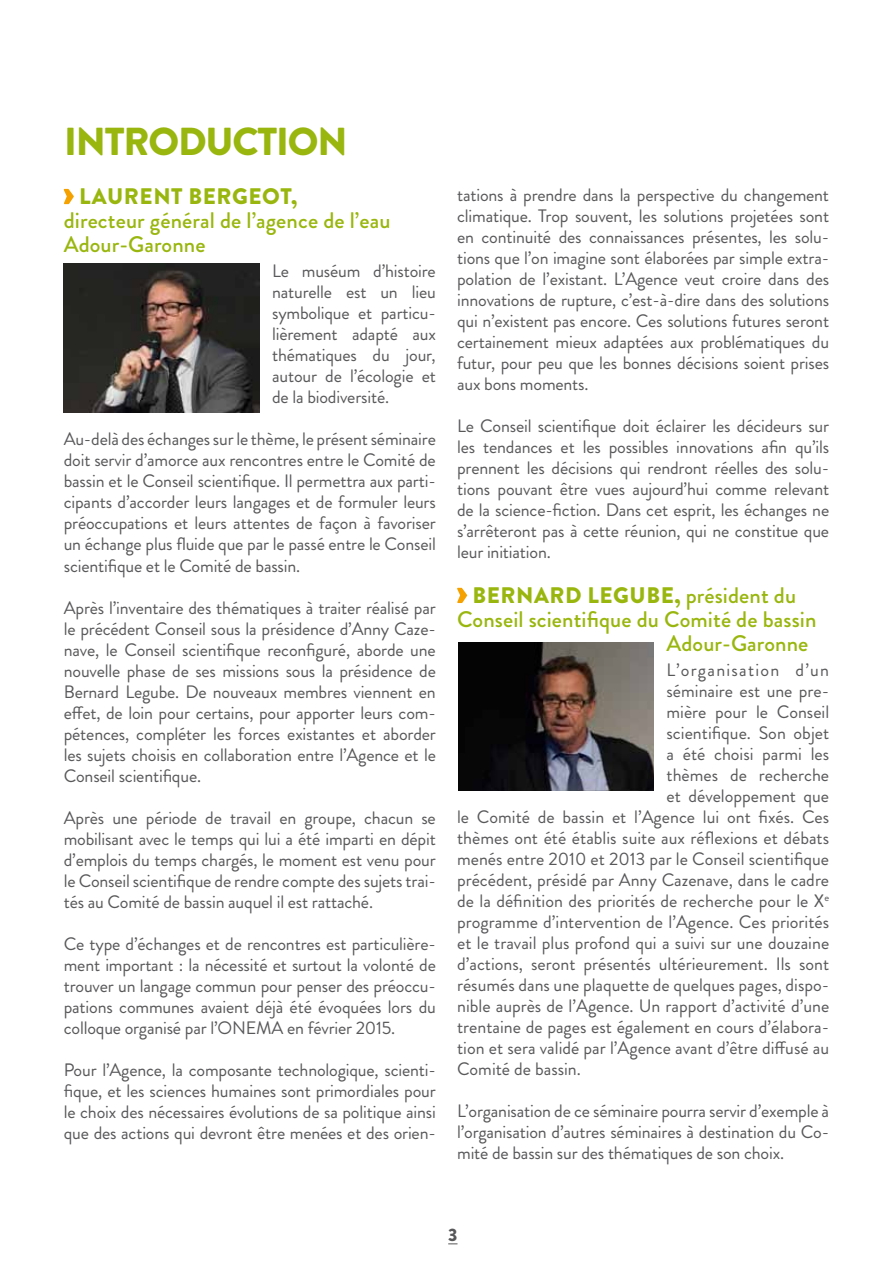
<style>
.page{position:relative;width:893px;height:1263px;background:#fff}
.page>*{position:absolute;margin:0;border:0;box-sizing:border-box;transform-origin:0 0}
.t1{font:900 39px "Brandon Grotesque";letter-spacing:-.03em;color:#99b60e}
.t2{font:500 22.5px/24px "Brandon Grotesque";letter-spacing:.005em;color:#99b60e}
.t3{font:900 22.5px "Brandon Grotesque";letter-spacing:.025em;color:#99b60e}
.t4{font:18px/21px "Brandon Grotesque";color:#58585a;text-align:justify}
.t5{font:18px "Brandon Grotesque";letter-spacing:.07em;color:#58585a}
.t6{font:900 18px "Brandon Grotesque";color:#58585a}
.s1{font-weight:900}
</style>
<div class="page">
<svg style="left:64px;top:189px;width:10px;height:15px"></svg>
<svg style="left:457px;top:588px;width:10px;height:15px"></svg>
<img style="left:458px;top:642px;width:196px;height:149px">
<img style="left:64px;top:264px;width:195px;height:148px">
<h1 class="t1" style="left:64px;top:114px;width:276px">INTRODUCTION</h1>
<p class="t3" style="left:79px;top:180px;width:140px">LAURENT BERGEOT</p>
<p class="t3" style="left:291px;top:180px;width:8px">,</p>
<p class="t2" style="left:64px;top:209px;width:328px">directeur général de l’agence de l’eau<br>Adour-Garonne</p>
<p class="t4" style="left:272px;top:261px;width:165px">Le muséum d’histoire naturelle est un lieu symbolique et particu&shy;lièrement adapté aux thématiques du jour, autour de l’écologie et de la biodiversité.</p>
<p class="t4" style="left:64px;top:429px;width:374px">Au-delà des échanges sur le thème, le présent séminaire doit servir d’amorce aux rencontres entre le Comité de bassin et le Conseil scientifique. Il permettra aux parti&shy;cipants d’accorder leurs langages et de formuler leurs préoccupations et leurs attentes de façon à favoriser un échange plus fluide que par le passé entre le Conseil scientifique et le Comité de bassin.</p>
<p class="t4" style="left:64px;top:597px;width:374px">Après l’inventaire des thématiques à traiter réalisé par le précédent Conseil sous la présidence d’Anny Caze&shy;nave, le Conseil scientifique reconfiguré, aborde une nouvelle phase de ses missions sous la présidence de Bernard Legube. De nouveaux membres viennent en effet, de loin pour certains, pour apporter leurs com&shy;pétences, compléter les forces existantes et aborder les sujets choisis en collaboration entre l’Agence et le Conseil scientifique.</p>
<p class="t4" style="left:64px;top:807px;width:374px">Après une période de travail en groupe, chacun se mobilisant avec le temps qui lui a été imparti en dépit d’emplois du temps chargés, le moment est venu pour le Conseil scientifique de rendre compte des sujets trai&shy;tés au Comité de bassin auquel il est rattaché.</p>
<p class="t4" style="left:64px;top:933px;width:374px">Ce type d’échanges et de rencontres est particulière&shy;ment important : la nécessité et surtout la volonté de trouver un langage commun pour penser des préoccu&shy;pations communes avaient déjà été évoquées lors du colloque organisé par l’ONEMA en février 2015.</p>
<p class="t4" style="left:64px;top:1059px;width:374px">Pour l’Agence, la composante technologique, scienti&shy;fique, et les sciences humaines sont primordiales pour le choix des nécessaires évolutions de sa politique ainsi que des actions qui devront être menées et des orien-</p>
<p class="t4" style="left:457px;top:185px;width:374px">tations à prendre dans la perspective du changement climatique. Trop souvent, les solutions projetées sont en continuité des connaissances présentes, les solu&shy;tions que l’on imagine sont élaborées par simple extra&shy;polation de l’existant. L’Agence veut croire dans des innovations de rupture, c’est-à-dire dans des solutions qui n’existent pas encore. Ces solutions futures seront certainement mieux adaptées aux problématiques du futur, pour peu que les bonnes décisions soient prises aux bons moments.</p>
<p class="t4" style="left:457px;top:416px;width:374px">Le Conseil scientifique doit éclairer les décideurs sur les tendances et les possibles innovations afin qu’ils prennent les décisions qui rendront réelles des solu&shy;tions pouvant être vues aujourd’hui comme relevant de la science-fiction. Dans cet esprit, les échanges ne s’arrêteront pas à cette réunion, qui ne constitue que leur initiation.</p>
<p class="t3" style="left:472px;top:579px;width:143px">BERNARD LEGU</p>
<p class="t2" style="left:646px;top:584px;width:151px"><span class="s1">BE,</span> président du</p>
<p class="t2" style="left:457px;top:608px;width:361px">Conseil scientifique du Comité de bassin</p>
<p class="t2" style="left:667px;top:632px;width:143px">Adour-Garonne</p>
<p class="t5" style="left:666px;top:658px;width:164px">L’organisation d’un</p>
<p class="t4" style="left:666px;top:681px;width:164px">séminaire est une pre-</p>
<p class="t4" style="left:666px;top:702px;width:164px">mière pour le Conseil</p>
<p class="t4" style="left:666px;top:723px;width:164px">scientifique. Son objet</p>
<p class="t4" style="left:666px;top:744px;width:164px">a été choisi parmi les</p>
<p class="t4" style="left:666px;top:765px;width:164px">thèmes de recherche</p>
<p class="t4" style="left:666px;top:786px;width:164px">et développement que</p>
<p class="t4" style="left:457px;top:807px;width:374px">le Comité de bassin et l’Agence lui ont fixés. Ces</p>
<p class="t4" style="left:457px;top:828px;width:374px">thèmes ont été établis suite aux réflexions et débats</p>
<p class="t4" style="left:457px;top:849px;width:373px">menés entre 2010 et 2013 par le Conseil scientifique</p>
<p class="t4" style="left:457px;top:870px;width:374px">précédent, présidé par Anny Cazenave, dans le cadre</p>
<p class="t4" style="left:457px;top:891px;width:374px">de la définition des priorités de recherche pour le X<sup>e</sup></p>
<p class="t4" style="left:457px;top:912px;width:374px">programme d’intervention de l’Agence. Ces priorités</p>
<p class="t4" style="left:457px;top:933px;width:374px">et le travail plus profond qui a suivi sur une douzaine</p>
<p class="t4" style="left:457px;top:954px;width:374px">d’actions, seront présentés ultérieurement. Ils sont</p>
<p class="t4" style="left:457px;top:975px;width:374px">résumés dans une plaquette de quelques pages, dispo-</p>
<p class="t4" style="left:457px;top:996px;width:374px">nible auprès de l’Agence. Un rapport d’activité d’une</p>
<p class="t4" style="left:457px;top:1017px;width:374px">trentaine de pages est également en cours d’élabora-</p>
<p class="t4" style="left:457px;top:1038px;width:374px">tion et sera validé par l’Agence avant d’être diffusé au</p>
<p class="t4" style="left:457px;top:1059px;width:125px">Comité de bassin.</p>
<p class="t4" style="left:457px;top:1101px;width:374px">L’organisation de ce séminaire pourra servir d’exemple à l’organisation d’autres séminaires à destination du Co&shy;mité de bassin sur des thématiques de son choix.</p>
<p class="t6" style="left:448px;top:1222px;width:11px">3</p>
</div>
